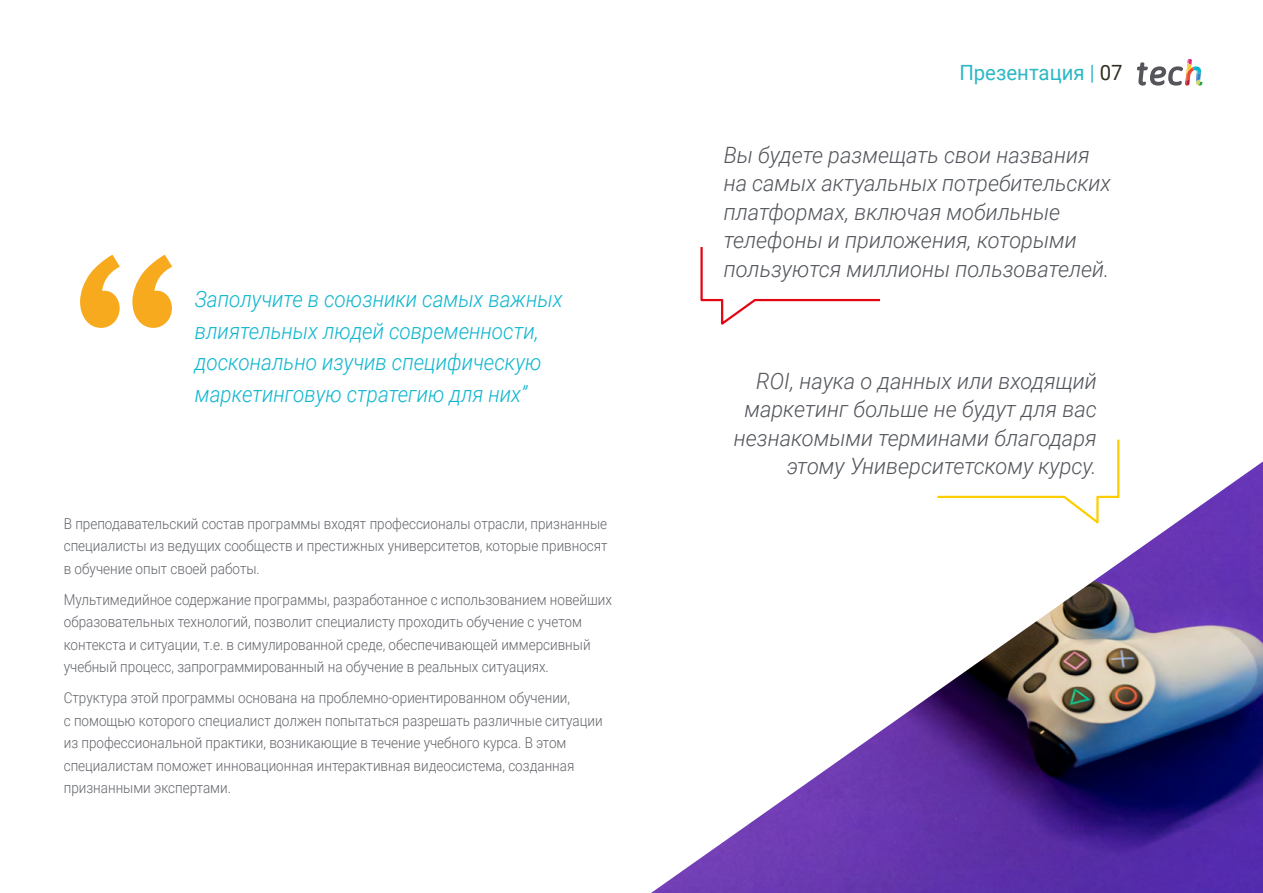
<style>
.page{position:relative;width:1263px;height:893px;background:#fff}
.page>*{position:absolute;margin:0;border:0;box-sizing:border-box;transform-origin:0 0}
.t1{font:italic 300 22.5px/28.5px "Roboto";color:#52555b;text-align:right}
.t2{font:italic 300 22.5px/31.5px "Roboto";color:#0fb6cf;scale:.92 1}
.t3{font:21px "Roboto";color:#2db8c5}
.t4{font:300 15px/22.5px "Roboto";color:#61646a;scale:.9 1}
.s1{color:#312e20}
</style>
<div class="page">
<svg style="left:80px;top:255px;width:92px;height:73px"></svg>
<svg style="left:700px;top:247px;width:181px;height:78px"></svg>
<svg style="left:1137px;top:59px;width:65px;height:27px"></svg>
<img style="left:651px;top:461px;width:612px;height:432px">
<h1 class="t2" style="left:195px;top:283px;width:401px">Заполучите в союзники самых важных влиятельных людей современности, досконально изучив специфическую маркетинговую стратегию для них”</h1>
<p class="t4" style="left:64px;top:512px;width:606px;text-align:justify">В преподавательский состав программы входят профессионалы отрасли, признанные специалисты из ведущих сообществ и престижных университетов, которые привносят в обучение опыт своей работы.</p>
<p class="t4" style="left:64px;top:588px;width:611px">Мультимедийное содержание программы, разработанное с использованием новейших образовательных технологий, позволит специалисту проходить обучение с учетом контекста и ситуации, т.е. в симулированной среде, обеспечивающей иммерсивный учебный процесс, запрограммированный на обучение в реальных ситуациях.</p>
<p class="t4" style="left:64px;top:686px;width:600px">Структура этой программы основана на проблемно-ориентированном обучении,<br>с помощью которого специалист должен попытаться разрешать различные ситуации из профессиональной практики, возникающие в течение учебного курса. В этом специалистам поможет инновационная интерактивная видеосистема, созданная признанными экспертами.</p>
<h2 class="t3" style="left:959px;top:57px;width:165px">Презентация | <span class="s1">07</span></h2>
<h1 class="t1" style="left:724px;top:140px;width:389px;text-align:left">Вы будете размещать свои названия на самых актуальных потребительских платформах, включая мобильные телефоны и приложения, которыми пользуются миллионы пользователей.</h1>
<h1 class="t1" style="left:734px;top:366px;width:365px">ROI, наука о данных или входящий маркетинг больше не будут для вас незнакомыми терминами благодаря этому Университетскому курсу.</h1>
</div>
